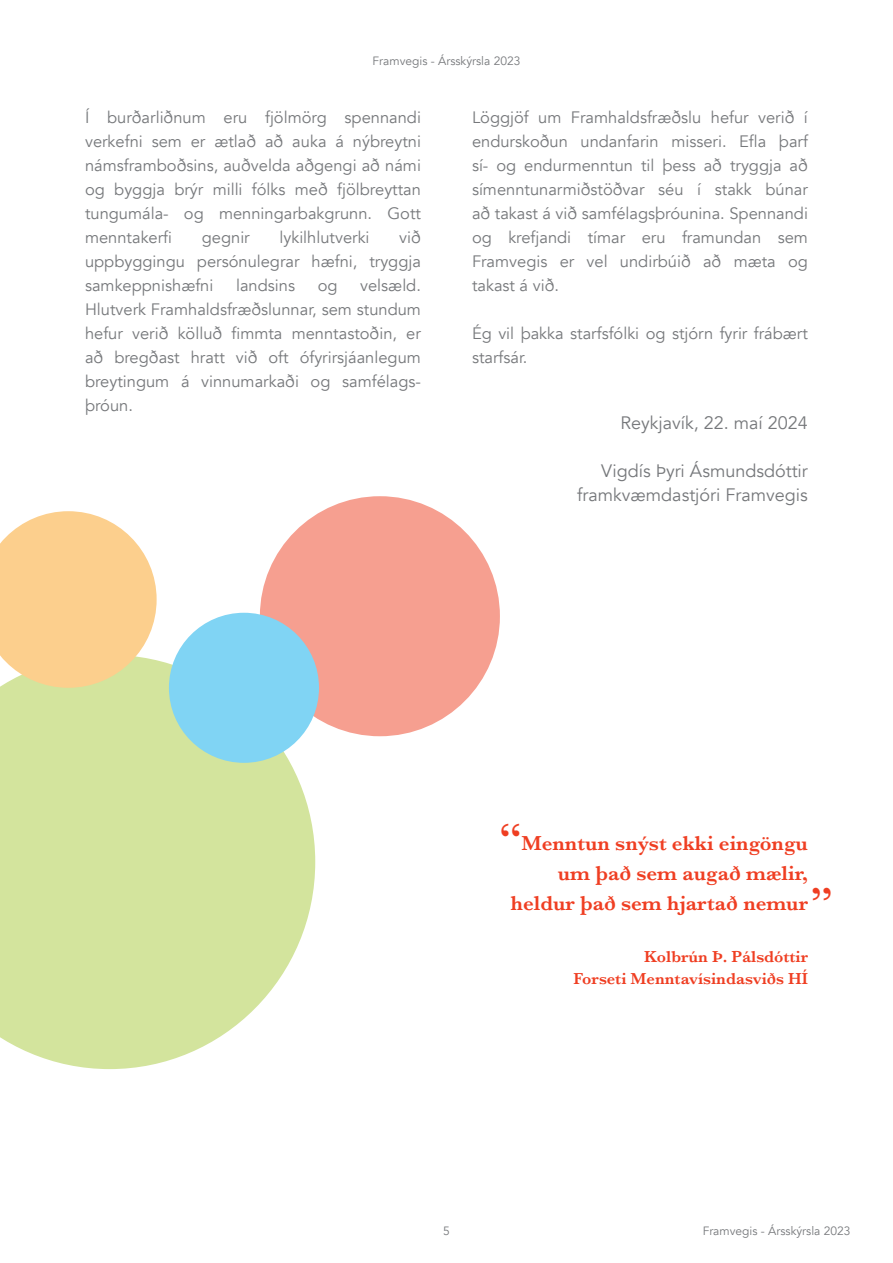
<style>
.page{position:relative;width:893px;height:1263px;background:#fff}
.page>*{position:absolute;margin:0;border:0;box-sizing:border-box;transform-origin:0 0}
.t1{font:600 39px "Baskerville";color:#ef3e22}
.t2{font:600 21px/30px "Baskerville";color:#ef3e22;text-align:right}
.t3{font:18px/24px "Avenir";color:#76787b;text-align:right}
.t4{font:16.5px/24px "Avenir";color:#76787b;text-align:justify}
.t5{font:600 16.5px/22.5px "Baskerville";color:#ef3e22;text-align:right}
.t6{font:12px "Avenir";color:#76787b}
.s1{font-size:39px}
</style>
<div class="page">
<svg style="left:0;top:656px;width:315px;height:413px;background:#d7e6a6"></svg>
<div style="left:260px;top:496px;width:240px;height:240px;background:#f69f90;border-radius:50%"></div>
<div style="left:169px;top:613px;width:150px;height:150px;background:#80d4f4;border-radius:50%"></div>
<svg style="left:0;top:511px;width:157px;height:177px;background:#f9d59b"></svg>
<p class="t6" style="left:373px;top:54px;width:149px">Framvegis - Ársskýrsla 2023</p>
<p class="t4" style="left:85px;top:105px;width:337px">Í burðarliðnum eru fjölmörg spennandi verkefni sem er ætlað að auka á nýbreytni námsframboðsins, auðvelda aðgengi að námi og byggja brýr milli fólks með fjölbreyttan tungumála- og menningarbakgrunn. Gott menntakerfi</p>
<p class="t4" style="left:85px;top:225px;width:337px;text-indent:314px">við uppbyggingu persónulegrar hæfni, tryggja samkeppnishæfni</p>
<p class="t4" style="left:202px;top:225px;width:49px">gegnir</p>
<p class="t4" style="left:279px;top:225px;width:92px">lykilhlutverki</p>
<p class="t4" style="left:85px;top:273px;width:337px;text-indent:275px">velsæld.<br>Hlutverk Framhaldsfræðslunnar, sem stundum hefur verið kölluð fimmta menntastoðin, er að bregðast hratt við oft ófyrirsjáanlegum breytingum á vinnumarkaði og samfélags&shy;þróun.</p>
<p class="t4" style="left:236px;top:273px;width:60px">landsins</p>
<p class="t4" style="left:318px;top:273px;width:21px">og</p>
<p class="t4" style="left:472px;top:106px;width:337px">Löggjöf um Framhaldsfræðslu hefur verið í endurskoðun undanfarin misseri. Efla þarf sí- og endurmenntun til þess að tryggja að símenntunarmiðstöðvar séu í stakk búnar að takast á við samfélagsþróunina. Spennandi og krefjandi tímar eru framundan sem Framvegis er vel undirbúið að mæta og takast á við.</p>
<p class="t4" style="left:472px;top:322px;width:337px">Ég vil þakka starfsfólki og stjórn fyrir frábært starfsár.</p>
<p class="t3" style="left:620px;top:411px;width:189px">Reykjavík, 22. maí 2024</p>
<p class="t3" style="left:577px;top:459px;width:232px">Vigdís Þyri Ásmundsdóttir framkvæmdastjóri Framvegis</p>
<p class="t2" style="left:499px;top:828px;width:310px"><span class="s1">“</span>Menntun snýst ekki eingöngu um það sem augað mælir, heldur það sem hjartað nemur</p>
<p class="t5" style="left:574px;top:945px;width:236px">Kolbrún Þ. Pálsdóttir<br>Forseti Menntavísindasviðs HÍ</p>
<h1 class="t1" style="left:811px;top:874px;width:23px">”</h1>
<p class="t6" style="left:443px;top:1223px;width:8px">5</p>
<p class="t6" style="left:703px;top:1223px;width:149px">Framvegis - Ársskýrsla 2023</p>
</div>
